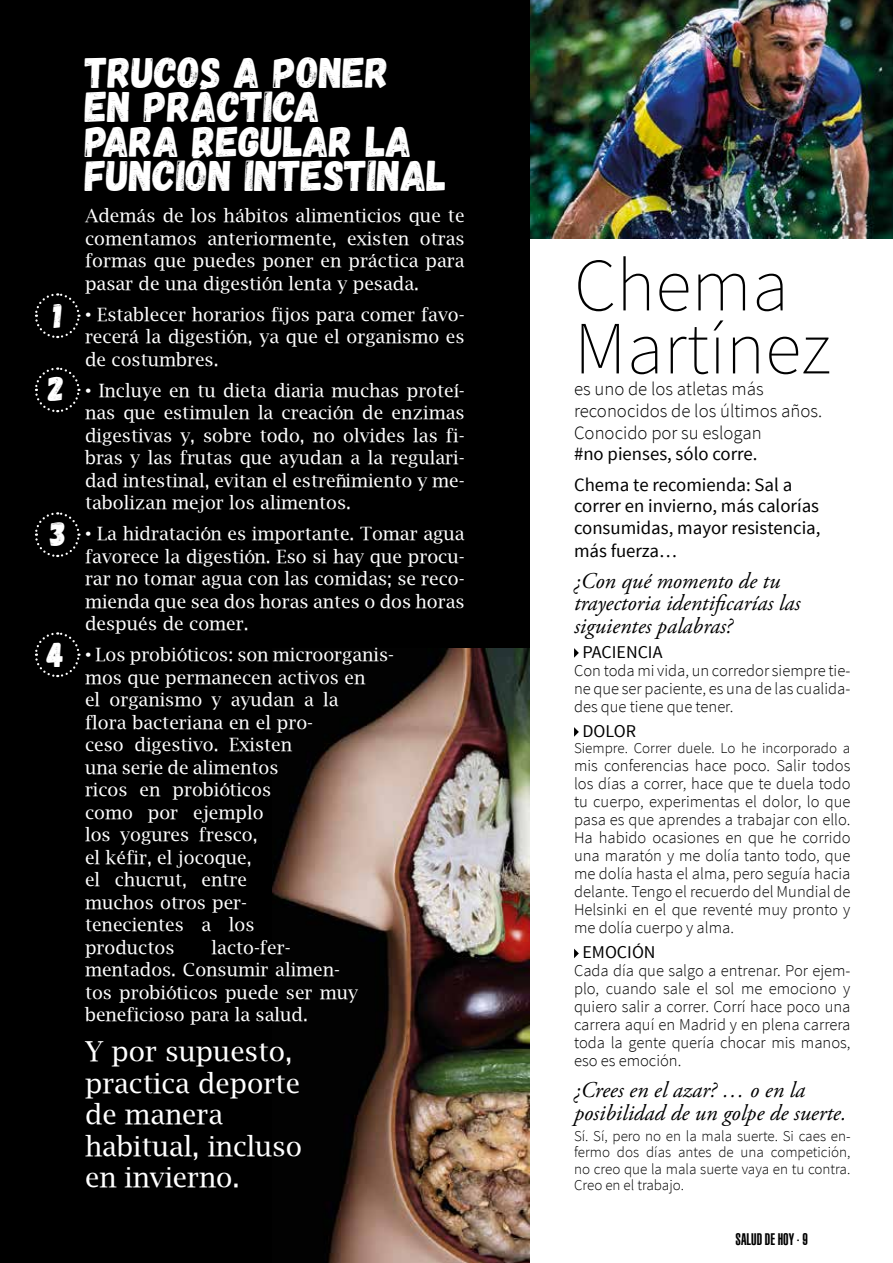
<style>
.page{position:relative;width:893px;height:1263px;background:#fff}
.page>*{position:absolute;margin:0;border:0;box-sizing:border-box;transform-origin:0 0}
.t1{font:200 75px/63px "Source Sans Pro";color:#000}
.t2{font:43.5px/34.5px "Gagalin";color:#fff}
.t3{font:34.8px/73.1px "Gagalin";color:#fff}
.t4{font:27px/31.5px "Bright Beam";color:#fff}
.t5{font:italic 22.5px/22.5px "Adobe Garamond Pro";color:#000}
.t6{font:18.75px/22.2px "Source Sans Pro";color:#000}
.t7{font:300 18.75px/21.8px "Source Sans Pro";color:#000}
.t8{font:18px/22.5px "Bright Beam";color:#fff;text-align:justify}
.t9{font:18px "Source Sans Pro";color:#000}
.t10{font:300 16.5px/18px "Source Sans Pro";color:#000;text-align:justify}
.t11{font:900 extra-condensed 16.5px "Helvetica";color:#000}
.t12{font:300 15px/16.5px "Source Sans Pro";color:#000;text-align:justify}
</style>
<div class="page">
<img style="left:529px;top:0;width:364px;height:238px">
<div style="left:0;top:0;width:529px;height:1263px;background:#000"></div>
<svg style="left:574px;top:648px;width:5px;height:10px"></svg>
<svg style="left:574px;top:727px;width:5px;height:10px"></svg>
<svg style="left:574px;top:949px;width:5px;height:9px"></svg>
<img style="left:272px;top:648px;width:257px;height:615px">
<svg style="left:35px;top:367px;width:46px;height:46px"></svg>
<svg style="left:35px;top:293px;width:46px;height:46px"></svg>
<svg style="left:35px;top:512px;width:46px;height:46px"></svg>
<svg style="left:35px;top:632px;width:46px;height:46px"></svg>
<h3 class="t3" style="left:48px;top:280px;width:18px">1<br>2</h3>
<h3 class="t3" style="left:50px;top:498px;width:18px">3</h3>
<h3 class="t3" style="left:47px;top:619px;width:19px">4</h3>
<h2 class="t2" style="left:85px;top:56px;width:363px">TRUCOS A PONER<br>EN PRÁCTICA<br>PARA REGULAR LA<br>FUNCIÓN INTESTINAL</h2>
<p class="t8" style="left:85px;top:204px;width:381px">Además de los hábitos alimenticios que te comentamos anteriormente, existen otras formas que puedes poner en práctica para pasar de una digestión lenta y pesada.</p>
<p class="t8" style="left:85px;top:303px;width:381px">• Establecer horarios fijos para comer favo&shy;recerá la digestión, ya que el organismo es de costumbres.</p>
<p class="t8" style="left:85px;top:379px;width:381px">• Incluye en tu dieta diaria muchas proteí&shy;nas que estimulen la creación de enzimas digestivas y, sobre todo, no olvides las fi&shy;bras y las frutas que ayudan a la regulari&shy;dad intestinal, evitan el estreñimiento y me&shy;tabolizan mejor los alimentos.</p>
<p class="t8" style="left:85px;top:522px;width:381px">• La hidratación es importante. Tomar agua favorece la digestión. Eso si hay que procu&shy;rar no tomar agua con las comidas; se reco&shy;mienda que sea dos horas antes o dos horas después de comer.</p>
<p class="t8" style="left:85px;top:643px;width:310px;text-align:left">• Los probióticos: son microorganis&shy;mos que permanecen activos en<br>el organismo y ayudan a la<br>flora bacteriana en el pro-<br>ceso digestivo. Existen<br>una serie de alimentos<br>ricos en probióticos<br>como por ejemplo<br>los yogures fresco,<br>el kéfir, el jocoque,<br>el chucrut, entre<br>muchos otros per-<br>tenecientes a los<br>productos</p>
<p class="t8" style="left:85px;top:936px;width:274px;text-align:left;text-indent:127px">lacto-fer&shy;mentados. Consumir alimen&shy;tos probióticos puede ser muy beneficioso para la salud.</p>
<h3 class="t4" style="left:85px;top:1035px;width:219px">Y por supuesto, practica deporte de manera habitual, incluso en invierno.</h3>
<h1 class="t1" style="left:574px;top:254px;width:259px">Chema<br>Martínez</h1>
<p class="t7" style="left:574px;top:378px;width:250px">es uno de los atletas más reconocidos de los últimos años.<br>Conocido por su eslogan</p>
<p class="t6" style="left:574px;top:439px;width:220px;line-height:30.3px">#no pienses, sólo corre.<br>Chema te recomienda: Sal a</p>
<p class="t6" style="left:574px;top:495px;width:248px;text-align:justify">correr en invierno, más calorías consumidas, mayor resistencia, más fuerza…</p>
<p class="t5" style="left:574px;top:570px;width:228px">¿Con qué momento de tu trayectoria identificarías las siguientes palabras?</p>
<p class="t9" style="left:582px;top:641px;width:82px">PACIENCIA</p>
<p class="t10" style="left:574px;top:661px;width:278px">Con toda mi vida, un corredor siempre tie&shy;ne que ser paciente, es una de las cualida&shy;des que tiene que tener.</p>
<p class="t9" style="left:582px;top:720px;width:55px">DOLOR</p>
<p class="t12" style="left:574px;top:740px;width:278px">Siempre. Correr duele. Lo he incorporado a</p>
<p class="t10" style="left:574px;top:757px;width:278px">mis conferencias hace poco. Salir todos los días a correr, hace que te duela todo tu cuerpo, experimentas el dolor, lo que pasa es que aprendes a trabajar con ello.<br>Ha habido ocasiones en que he corrido una maratón y me dolía tanto todo, que me dolía hasta el alma, pero seguía hacia delante. Tengo el recuerdo del Mundial de Helsinki en el que reventé muy pronto y me dolía cuerpo y alma.</p>
<p class="t9" style="left:582px;top:941px;width:75px">EMOCIÓN</p>
<p class="t10" style="left:574px;top:962px;width:278px">Cada día que salgo a entrenar. Por ejem&shy;plo, cuando sale el sol me emociono y quiero salir a correr. Corrí hace poco una carrera aquí en Madrid y en plena carrera toda la gente quería chocar mis manos, eso es emoción.</p>
<p class="t5" style="left:574px;top:1079px;width:274px">¿Crees en el azar? … o en la posibilidad de un golpe de suerte.</p>
<p class="t12" style="left:574px;top:1127px;width:278px">Sí. Sí, pero no en la mala suerte. Si caes en&shy;fermo dos días antes de una competición, no creo que la mala suerte vaya en tu contra.<br>Creo en el trabajo.</p>
<p class="t11" style="left:736px;top:1230px;width:74px">SALUD DE HOY · 9</p>
</div>
